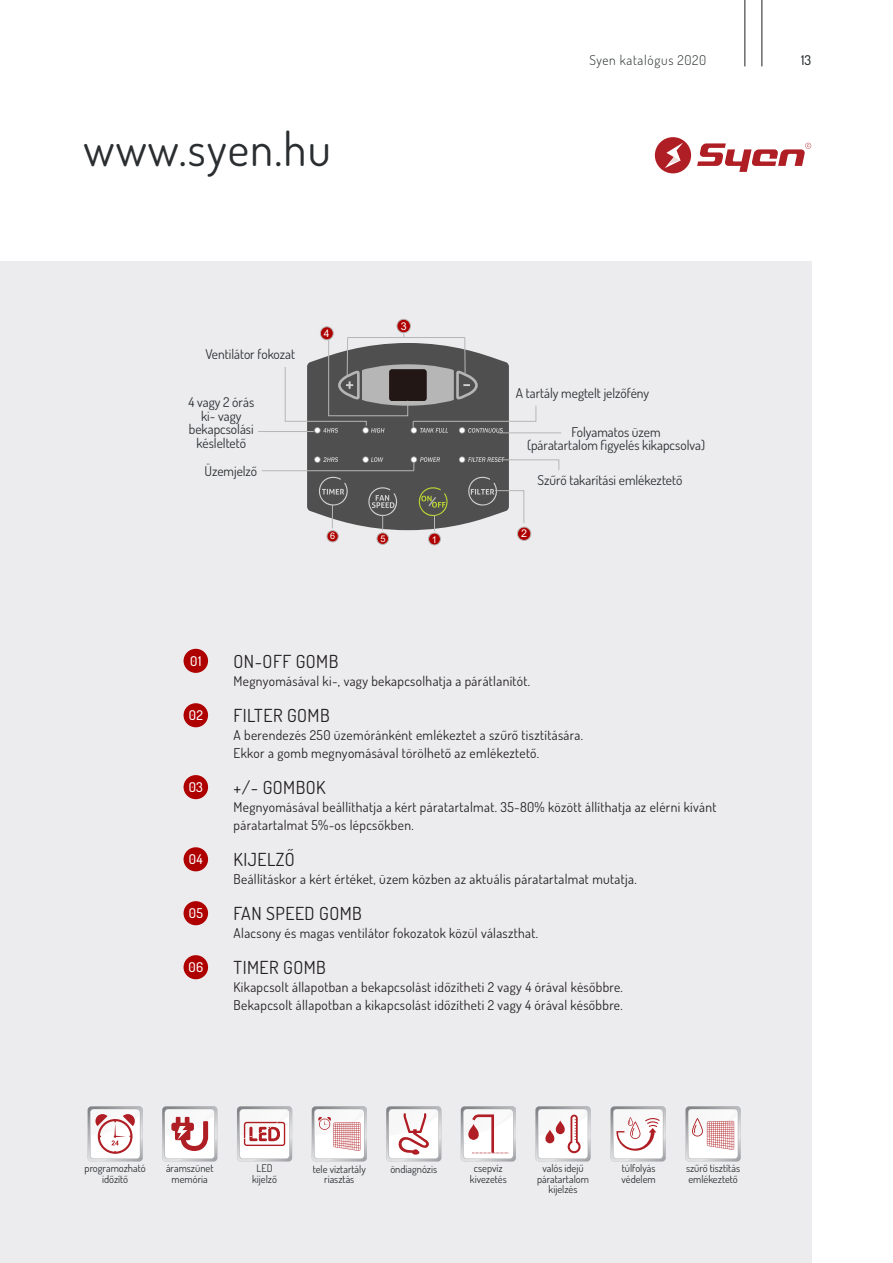
<style>
.page{position:relative;width:893px;height:1263px;background:#fff}
.page>*{position:absolute;margin:0;border:0;box-sizing:border-box;transform-origin:0 0}
.t1{font:46.5px "Dosis";letter-spacing:.025em;color:#2a2e30}
.t2{font:18px "Dosis";letter-spacing:.025em;color:#231f20}
.t3{font:13.5px "Dosis";letter-spacing:.025em;color:#231f20}
.t4{font:13.5px "Dosis";color:#2a2e30}
.t5{font:300 13.5px "Dosis";letter-spacing:.05em;color:#2a2e30}
.t6{font:500 13.5px "Dosis";letter-spacing:.025em;color:#fff}
.t7{font:500 13.5px "Dosis";color:#2a2e30}
.t8{font:10.8px "Arial";color:#fff}
.t9{font:10.65px "Arial";color:#fff}
.t10{font:10.5px/10.5px "Dosis";color:#2a2e30;text-align:center}
.t11{font:10.35px "Arial";color:#fff}
.t12{font:9.45px "Arial";color:#fff}
.t13{font:9.15px "Arial";color:#fff}
.t14{font:9px "Arial";color:#fff}
</style>
<div class="page">
<div style="left:655px;top:137px;width:36px;height:36px;background:#af1e24;border-radius:50%"></div>
<svg style="left:697px;top:143px;width:114px;height:29px"></svg>
<svg style="left:665px;top:143px;width:18px;height:25px"></svg>
<div style="left:0;top:261px;width:811px;height:1002px;background:#ececee"></div>
<svg style="left:312px;top:1106px;width:55px;height:55px"></svg>
<svg style="left:88px;top:1106px;width:55px;height:55px"></svg>
<svg style="left:535px;top:1106px;width:56px;height:55px"></svg>
<svg style="left:685px;top:1106px;width:56px;height:55px"></svg>
<svg style="left:237px;top:1106px;width:55px;height:55px"></svg>
<svg style="left:386px;top:1106px;width:55px;height:55px"></svg>
<svg style="left:162px;top:1106px;width:55px;height:55px"></svg>
<svg style="left:461px;top:1106px;width:55px;height:55px"></svg>
<svg style="left:610px;top:1106px;width:56px;height:55px"></svg>
<div style="left:184px;top:649px;width:24px;height:24px;background:#af0000;border-radius:50%"></div>
<div style="left:184px;top:703px;width:24px;height:24px;background:#af0000;border-radius:50%"></div>
<div style="left:184px;top:775px;width:24px;height:24px;background:#af0000;border-radius:50%"></div>
<div style="left:184px;top:847px;width:24px;height:24px;background:#af0000;border-radius:50%"></div>
<div style="left:184px;top:901px;width:24px;height:24px;background:#af0000;border-radius:50%"></div>
<div style="left:184px;top:955px;width:24px;height:24px;background:#af0000;border-radius:50%"></div>
<hr style="left:745px;top:0;width:1px;height:66px;background:#231f20">
<hr style="left:762px;top:0;width:1px;height:66px;background:#231f20">
<div style="left:429px;top:533px;width:11px;height:12px;background:#af0000;border-radius:50%"></div>
<div style="left:428px;top:533px;width:13px;height:12px;border:1px solid #b6b6b6;border-radius:50%"></div>
<div style="left:517px;top:527px;width:14px;height:14px;background:#af0000;border:1px solid #b6b6b6;border-radius:50%"></div>
<div style="left:320px;top:327px;width:13px;height:13px;background:#af0000;border-radius:50%"></div>
<div style="left:320px;top:326px;width:14px;height:14px;border:1px solid #b6b6b6;border-radius:50%"></div>
<div style="left:377px;top:533px;width:11px;height:11px;background:#af0000;border-radius:50%"></div>
<div style="left:377px;top:532px;width:12px;height:13px;border:1px solid #b6b6b6;border-radius:50%"></div>
<div style="left:327px;top:531px;width:11px;height:11px;background:#af0000;border-radius:50%"></div>
<div style="left:327px;top:530px;width:12px;height:12px;border:1px solid #b6b6b6;border-radius:50%"></div>
<div style="left:397px;top:319px;width:13px;height:14px;background:#af0000;border-radius:50%"></div>
<div style="left:397px;top:319px;width:14px;height:14px;border:1px solid #b6b6b6;border-radius:50%"></div>
<hr style="left:258px;top:431px;width:56px;height:1px;background:#b6b6b6">
<hr style="left:262px;top:470px;width:152px;height:1px;background:#b6b6b6">
<svg style="left:285px;top:334px;width:276px;height:198px"></svg>
<p class="t1" style="left:84px;top:118px;width:249px">www.syen.hu</p>
<p class="t4" style="left:205px;top:345px;width:91px">Ventilátor fokozat</p>
<p class="t4" style="left:188px;top:393px;width:67px">4 vagy 2 órás</p>
<p class="t4" style="left:201px;top:407px;width:42px">ki- vagy</p>
<p class="t4" style="left:189px;top:420px;width:66px">bekapcsolási</p>
<p class="t4" style="left:197px;top:434px;width:51px">késleltető</p>
<p class="t4" style="left:205px;top:462px;width:54px">Üzemjelző</p>
<p class="t11" style="left:324px;top:326px;width:7px">4</p>
<p class="t14" style="left:330px;top:530px;width:7px">6</p>
<p class="t8" style="left:401px;top:318px;width:7px">3</p>
<p class="t13" style="left:380px;top:532px;width:7px">5</p>
<p class="t12" style="left:432px;top:533px;width:7px">1</p>
<p class="t5" style="left:589px;top:51px;width:119px">Syen katalógus 2020</p>
<p class="t7" style="left:801px;top:51px;width:12px">13</p>
<p class="t4" style="left:516px;top:384px;width:135px">A tartály megtelt jelzőfény</p>
<p class="t4" style="left:571px;top:423px;width:91px">Folyamatos üzem</p>
<p class="t4" style="left:527px;top:436px;width:179px">(páratartalom figyelés kikapcsolva)</p>
<p class="t4" style="left:537px;top:471px;width:146px">Szűrő takarítási emlékeztető</p>
<p class="t9" style="left:521px;top:525px;width:7px">2</p>
<p class="t6" style="left:190px;top:652px;width:13px">01</p>
<p class="t6" style="left:189px;top:706px;width:16px">02</p>
<p class="t6" style="left:189px;top:778px;width:16px">03</p>
<p class="t6" style="left:189px;top:850px;width:15px">04</p>
<p class="t6" style="left:189px;top:904px;width:16px">05</p>
<p class="t6" style="left:188px;top:958px;width:16px">06</p>
<p class="t2" style="left:234px;top:649px;width:106px">ON-OFF GOMB</p>
<p class="t3" style="left:234px;top:672px;width:298px">Megnyomásával ki-, vagy bekapcsolhatja a párátlanítót.</p>
<p class="t2" style="left:234px;top:703px;width:98px">FILTER GOMB</p>
<p class="t3" style="left:234px;top:726px;width:351px">A berendezés 250 üzemóránként emlékeztet a szűrő tisztítására.</p>
<p class="t3" style="left:234px;top:744px;width:307px">Ekkor a gomb megnyomásával törölhető az emlékeztető.</p>
<p class="t2" style="left:234px;top:775px;width:94px">+/- GOMBOK</p>
<p class="t3" style="left:234px;top:798px;width:484px">Megnyomásával beállíthatja a kért páratartalmat. 35-80% között állíthatja az elérni kívánt</p>
<p class="t3" style="left:234px;top:816px;width:182px">páratartalmat 5%-os lépcsőkben.</p>
<p class="t2" style="left:234px;top:847px;width:63px">KIJELZŐ</p>
<p class="t3" style="left:234px;top:870px;width:405px">Beállításkor a kért értéket, üzem közben az aktuális páratartalmat mutatja.</p>
<p class="t2" style="left:234px;top:901px;width:130px">FAN SPEED GOMB</p>
<p class="t3" style="left:234px;top:924px;width:306px">Alacsony és magas ventilátor fokozatok közül választhat.</p>
<p class="t2" style="left:234px;top:955px;width:94px">TIMER GOMB</p>
<p class="t3" style="left:234px;top:978px;width:391px">Kikapcsolt állapotban a bekapcsolást időzítheti 2 vagy 4 órával későbbre.</p>
<p class="t3" style="left:234px;top:996px;width:391px">Bekapcsolt állapotban a kikapcsolást időzítheti 2 vagy 4 órával későbbre.</p>
<p class="t10" style="left:85px;top:1163px;width:63px">programozható időzítő</p>
<p class="t10" style="left:542px;top:1163px;width:43px">valós idejű</p>
<p class="t10" style="left:166px;top:1163px;width:49px">áramszünet</p>
<p class="t10" style="left:390px;top:1163px;width:48px">öndiagnózis</p>
<p class="t10" style="left:172px;top:1173px;width:38px">memória</p>
<p class="t10" style="left:313px;top:1163px;width:55px">tele víztartály</p>
<p class="t10" style="left:324px;top:1174px;width:32px">riasztás</p>
<p class="t10" style="left:256px;top:1163px;width:18px">LED</p>
<p class="t10" style="left:252px;top:1173px;width:26px">kijelző</p>
<p class="t10" style="left:474px;top:1163px;width:30px">csepvíz</p>
<p class="t10" style="left:470px;top:1173px;width:38px">kivezetés</p>
<p class="t10" style="left:537px;top:1173px;width:53px">páratartalom</p>
<p class="t10" style="left:549px;top:1184px;width:30px">kijelzés</p>
<p class="t10" style="left:622px;top:1163px;width:35px">túlfolyás</p>
<p class="t10" style="left:621px;top:1173px;width:36px">védelem</p>
<p class="t10" style="left:686px;top:1163px;width:56px;text-align:left">szűrő tisztítás emlékeztető</p>
</div>
